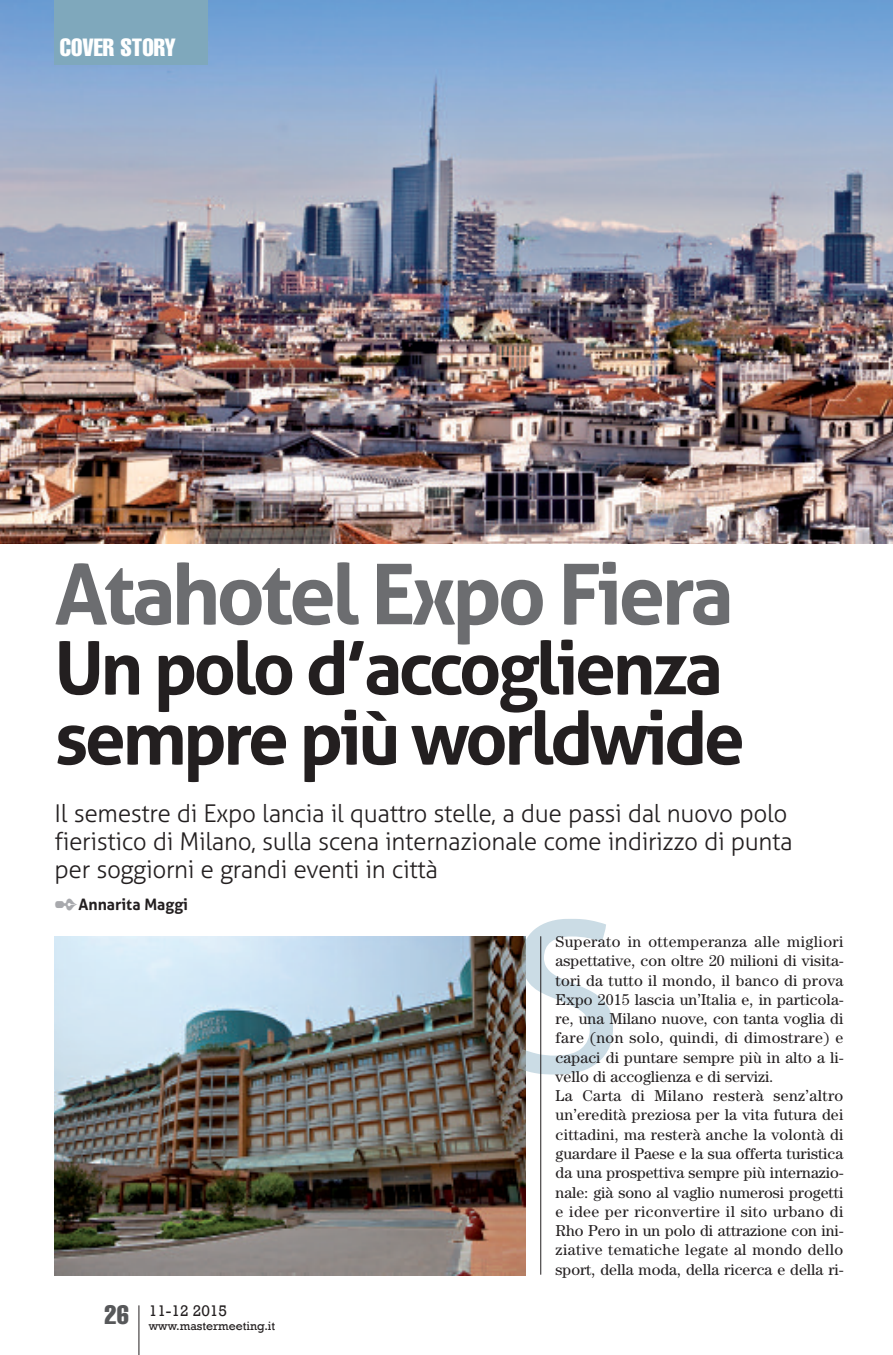
<style>
.page{position:relative;width:893px;height:1355px;background:#fff}
.page>*{position:absolute;margin:0;border:0;box-sizing:border-box;transform-origin:0 0}
.t1{font:700 84px "Aller";letter-spacing:-.05em;color:#6c6d70}
.t2{font:700 73.5px/70px "Aller";letter-spacing:-.05em;color:#231f20}
.t3{font:300 24.5px/28px "Aller";letter-spacing:-.015em;color:#231f20}
.t4{font:extra-condensed 24.5px "Helvetica";color:#fff}
.t5{font:15.75px/19.2px "Century";letter-spacing:.005em;color:#231f20}
.t6{font:700 15.75px "Aller";color:#231f20}
.t7{font:15.75px "Rockwell";color:#231f20}
.t8{font:12.25px "Rockwell";color:#231f20}
.s1{color:#a8a9ad}
</style>
<div class="page">
<img style="left:0;top:0;width:893px;height:543px">
<img style="left:55px;top:936px;width:471px;height:339px">
<hr style="left:138px;top:1305px;width:1px;height:49px;background:#231f20">
<div style="left:55px;top:0;width:153px;height:64px;background:#7fa8bc"></div>
<svg style="left:517px;top:919px;width:96px;height:155px"></svg>
<img style="left:517px;top:939px;width:9px;height:132px">
<hr style="left:540px;top:936px;width:1px;height:338px;background:#231f20">
<h3 class="t4" style="left:60px;top:39px;width:118px">COVER STORY</h3>
<h1 class="t1" style="left:55px;top:545px;width:681px">Atahotel Expo Fiera</h1>
<h2 class="t2" style="left:55px;top:634px;width:692px">Un polo d’accoglienza sempre più worldwide</h2>
<h3 class="t3" style="left:55px;top:799px;width:740px">Il semestre di Expo lancia il quattro stelle, a due passi dal nuovo polo fieristico di Milano, sulla scena internazionale come indirizzo di punta per soggiorni e grandi eventi in città</h3>
<p class="t6" style="left:55px;top:895px;width:135px"><span class="s1">✒</span>Annarita Maggi</p>
<p class="t8" style="left:105px;top:1318px;width:172px"><sup>26</sup> www.mastermeeting.it</p>
<p class="t7" style="left:149px;top:1300px;width:80px">11-12 2015</p>
<p class="t5" style="left:556px;top:933px;width:289px">Superato in ottemperanza alle migliori aspettative, con oltre 20 milioni di visita&shy;tori da tutto il mondo, il banco di prova Expo 2015 lascia un’Italia e, in particola&shy;re, una Milano nuove, con tanta voglia di fare (non solo, quindi, di dimostrare) e capaci di puntare sempre più in alto a li&shy;vello di accoglienza e di servizi.<br>La Carta di Milano resterà senz’altro un’eredità preziosa per la vita futura dei cittadini, ma resterà anche la volontà di guardare il Paese e la sua offerta turistica da una prospettiva sempre più internazio&shy;nale: già sono al vaglio numerosi progetti e idee per riconvertire il sito urbano di Rho Pero in un polo di attrazione con ini&shy;ziative tematiche legate al mondo dello sport, della moda, della ricerca e della ri-</p>
</div>
